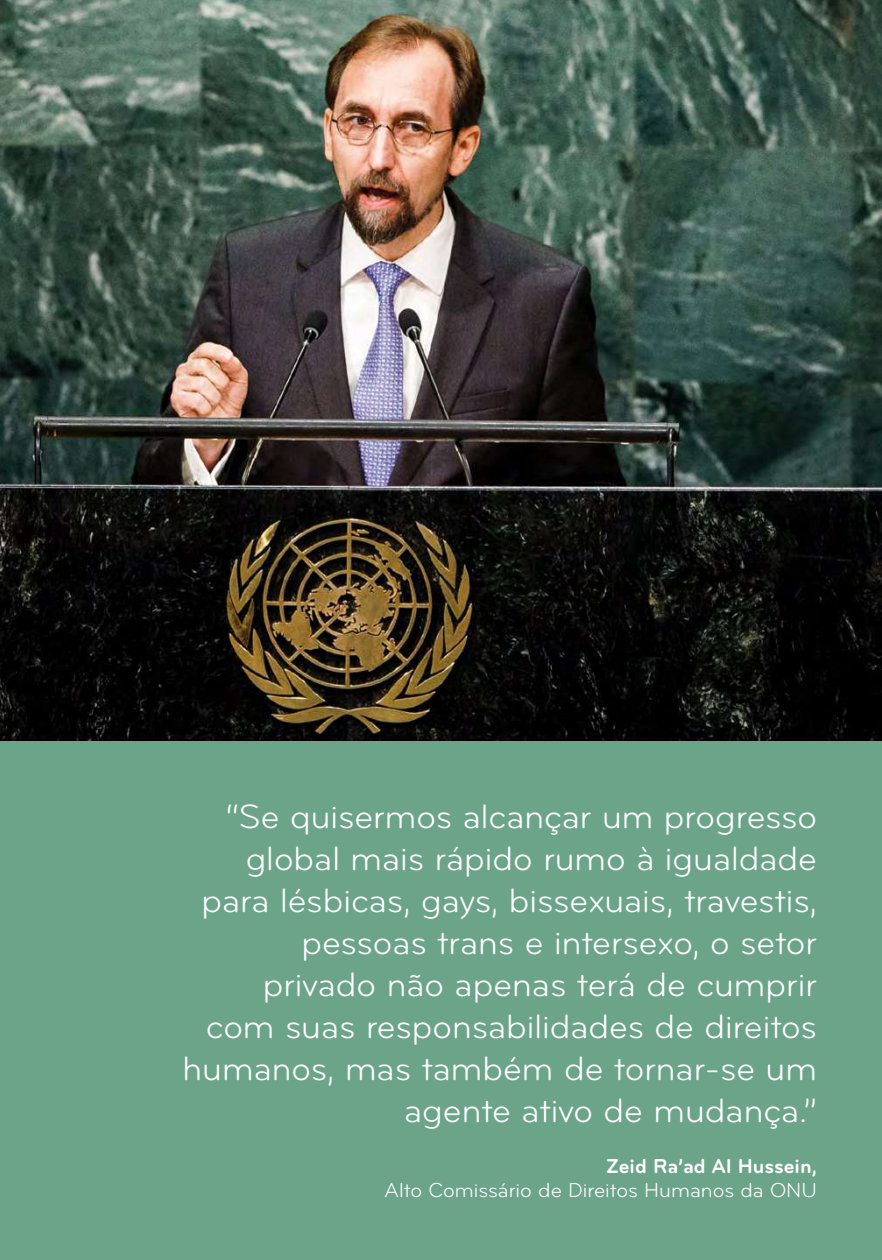
<style>
.page{position:relative;width:882px;height:1260px;background:#fff}
.page>*{position:absolute;margin:0;border:0;box-sizing:border-box;transform-origin:0 0}
.t1{font:35px/42px "Bryant Pro";color:#fff;text-align:right}
.t2{font:21px "Bryant Pro";color:#fff}
.t3{font:700 21px "Bryant Pro";color:#fff}
</style>
<div class="page">
<div style="left:0;top:738px;width:882px;height:522px;background:#6ba489"></div>
<img style="left:0;top:0;width:882px;height:740px">
<p class="t1" style="left:183px;top:796px;width:636px">“Se quisermos alcançar um progresso global mais rápido rumo à igualdade para lésbicas, gays, bissexuais, travestis, pessoas trans e intersexo, o setor privado não apenas terá de cumprir<br>com suas responsabilidades de direitos humanos, mas também de tornar-se um agente ativo de mudança.”</p>
<p class="t3" style="left:606px;top:1154px;width:213px">Zeid Ra’ad Al Hussein,</p>
<p class="t2" style="left:384px;top:1179px;width:434px">Alto Comissário de Direitos Humanos da ONU</p>
</div>
